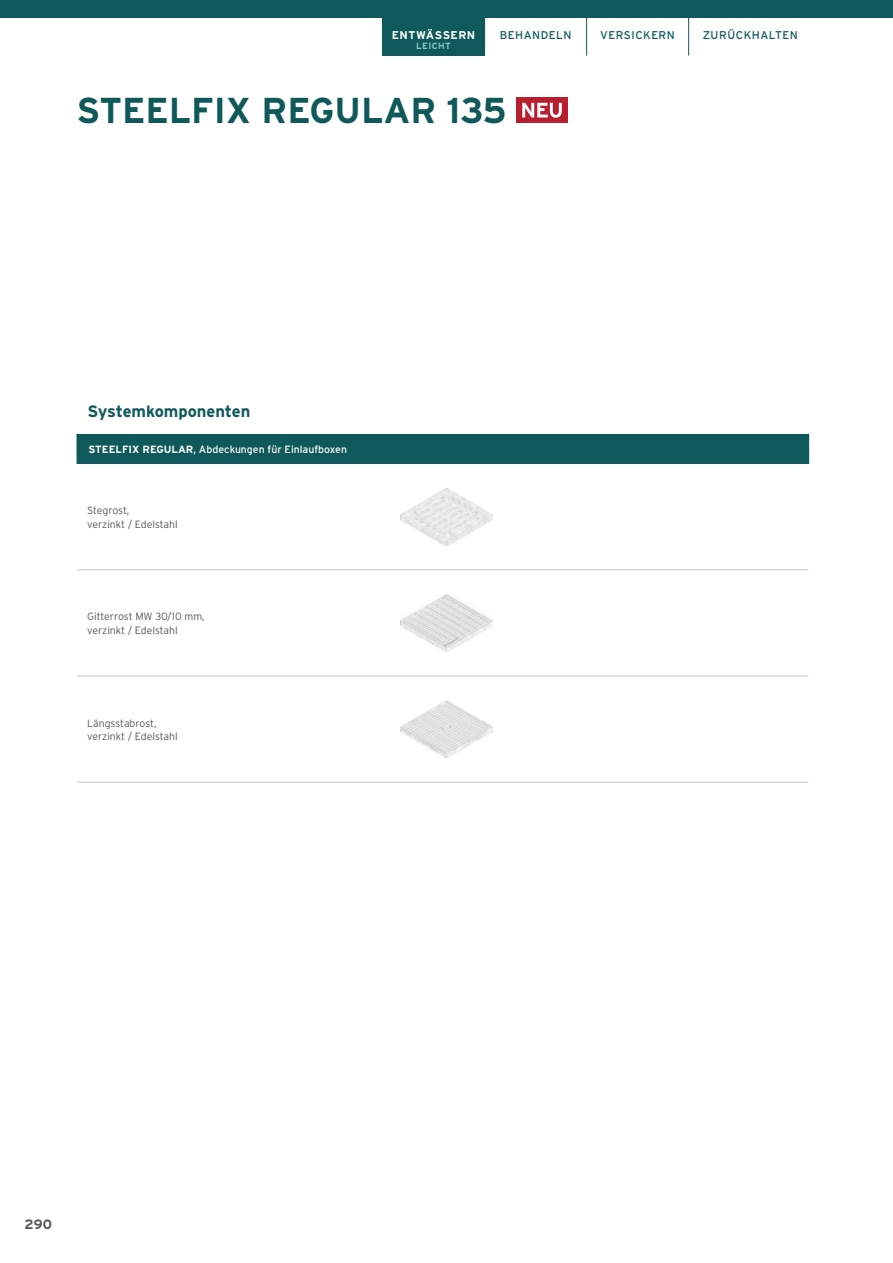
<style>
.page{position:relative;width:893px;height:1263px;background:#fff}
.page>*{position:absolute;margin:0;border:0;box-sizing:border-box;transform-origin:0 0}
.t1{font:700 36px "Interstate";color:#0f595a}
.t2{font:700 16.5px "Interstate";color:#0f595a}
.t3{font:700 13.5px "Interstate";color:#575756}
.t4{font:11.25px "Interstate";letter-spacing:.04em;color:#0f595a}
.t5{font:700 11.25px "Interstate";letter-spacing:.045em;color:#fff}
.t6{font:300 10.5px/13.5px "Interstate";color:#575756}
.t7{font:10.5px "Interstate";color:#fff}
.t8{font:700 9px "Interstate";letter-spacing:.035em;color:#8ac7c7}
.s1{font-weight:700}
</style>
<div class="page">
<div style="left:516px;top:97px;width:51px;height:25px;background:#b71f2e"></div>
<svg style="left:522px;top:103px;width:40px;height:15px"></svg>
<div style="left:77px;top:434px;width:731px;height:30px;background:#0f595a"></div>
<hr style="left:808px;top:434px;width:1px;height:30px;background:#0f595a">
<hr style="left:77px;top:569px;width:244px;height:2px;background:#dbdad9">
<hr style="left:321px;top:569px;width:487px;height:2px;background:#dbdad9">
<hr style="left:77px;top:782px;width:244px;height:1px;background:#dbdad9">
<hr style="left:321px;top:782px;width:487px;height:1px;background:#dbdad9">
<hr style="left:77px;top:675px;width:244px;height:2px;background:#dbdad9">
<hr style="left:321px;top:675px;width:487px;height:2px;background:#dbdad9">
<img style="left:401px;top:488px;width:91px;height:57px">
<img style="left:401px;top:594px;width:91px;height:57px">
<img style="left:401px;top:701px;width:91px;height:57px">
<div style="left:383px;top:0;width:102px;height:56px;background:#0f595a"></div>
<hr style="left:586px;top:0;width:1px;height:56px;background:#0f595a">
<hr style="left:688px;top:0;width:1px;height:56px;background:#0f595a">
<div style="left:0;top:0;width:893px;height:17px;background:#0f595a"></div>
<p class="t5" style="left:392px;top:31px;width:85px">ENTWÄSSERN</p>
<p class="t4" style="left:500px;top:31px;width:73px">BEHANDELN</p>
<p class="t4" style="left:600px;top:31px;width:76px">VERSICKERN</p>
<p class="t8" style="left:416px;top:43px;width:36px">LEICHT</p>
<h1 class="t1" style="left:77px;top:96px;width:432px">STEELFIX REGULAR 135</h1>
<p class="t4" style="left:703px;top:31px;width:96px">ZURÜCKHALTEN</p>
<h2 class="t2" style="left:87px;top:405px;width:164px">Systemkomponenten</h2>
<p class="t7" style="left:89px;top:445px;width:260px"><span class="s1">STEELFIX REGULAR</span>, Abdeckungen für Einlaufboxen</p>
<p class="t6" style="left:87px;top:505px;width:92px">Stegrost,<br>verzinkt / Edelstahl</p>
<p class="t6" style="left:87px;top:611px;width:119px">Gitterrost MW 30/10 mm, verzinkt / Edelstahl</p>
<p class="t6" style="left:87px;top:717px;width:92px">Längsstabrost, verzinkt / Edelstahl</p>
<p class="t3" style="left:24px;top:1219px;width:29px">290</p>
</div>
